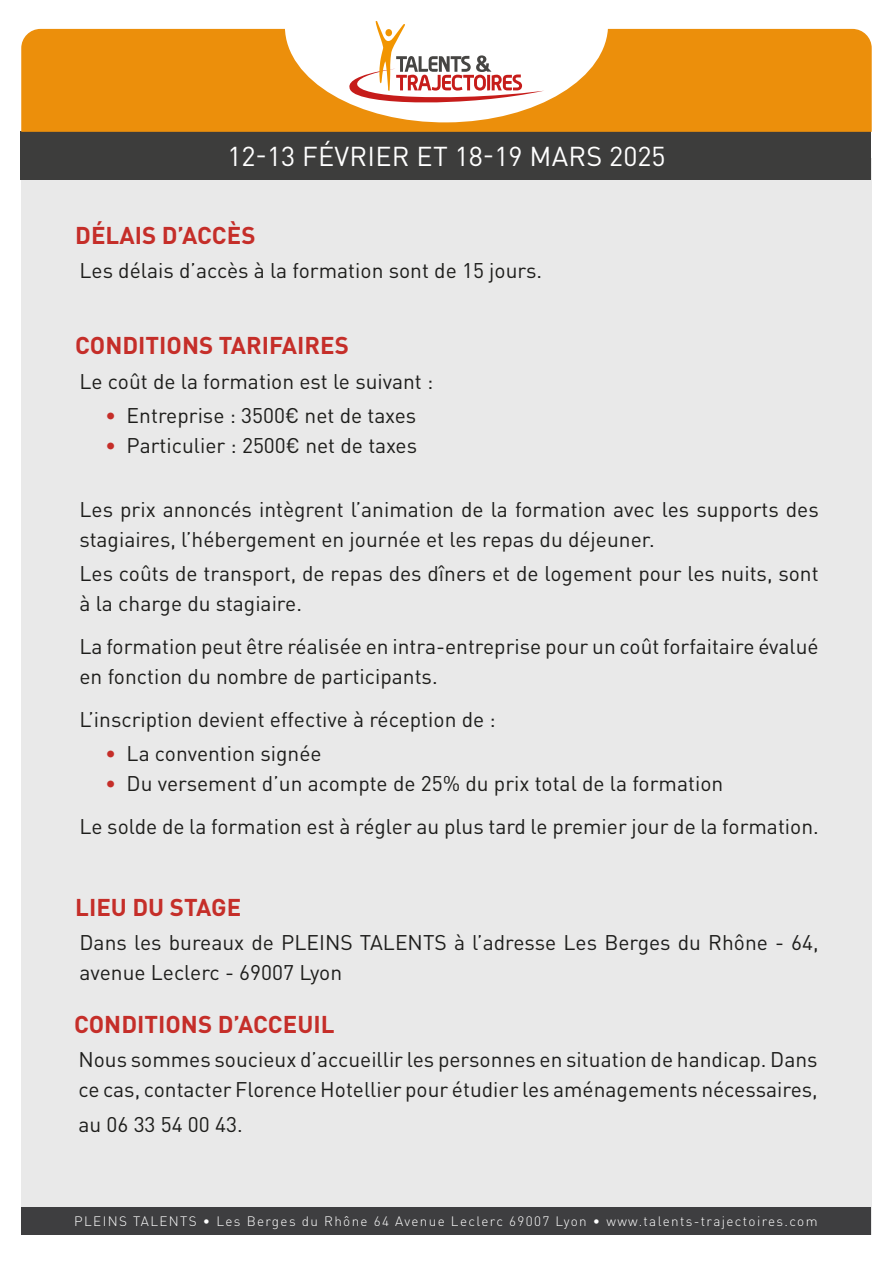
<style>
.page{position:relative;width:893px;height:1263px;background:#fff}
.page>*{position:absolute;margin:0;border:0;box-sizing:border-box;transform-origin:0 0}
.t1{font:27px "DIN Pro";letter-spacing:.01em;color:#fff}
.t2{font:700 24px "DIN Pro";color:#c52e29}
.t3{font:21px/30px "DIN Pro";color:#1d1d1b}
.t4{font:300 13.5px "DIN Pro";letter-spacing:.1em;color:#fff}
.s1{color:#c52e29}
</style>
<div class="page">
<div style="left:21px;top:158px;width:851px;height:1076px;background:#e9e9e9"></div>
<div style="left:20px;top:132px;width:851px;height:48px;background:#3d3d3c"></div>
<div style="left:21px;top:29px;width:851px;height:103px;background:#ec8f0b"></div>
<div style="left:21px;top:1207px;width:850px;height:27px;background:#3e3e40"></div>
<svg style="left:284px;top:21px;width:324px;height:102px"></svg>
<p class="t1" style="left:227px;top:135px;width:440px">12-13 FÉVRIER ET 18-19 MARS 2025</p>
<p class="t2" style="left:75px;top:215px;width:182px">DÉLAIS D’ACCÈS</p>
<p class="t3" style="left:80px;top:253px;width:464px">Les délais d’accès à la formation sont de 15 jours.</p>
<p class="t2" style="left:75px;top:326px;width:275px">CONDITIONS TARIFAIRES</p>
<p class="t3" style="left:80px;top:364px;width:355px">Le coût de la formation est le suivant :</p>
<p class="t3" style="left:105px;top:398px;width:313px"><span class="s1">•</span> Entreprise : 3500€ net de taxes</p>
<p class="t3" style="left:105px;top:428px;width:314px"><span class="s1">•</span> Particulier : 2500€ net de taxes</p>
<p class="t3" style="left:80px;top:492px;width:741px">Les prix annoncés intègrent l’animation de la formation avec les supports des stagiaires, l’hébergement en journée et les repas du déjeuner.</p>
<p class="t3" style="left:80px;top:557px;width:741px">Les coûts de transport, de repas des dîners et de logement pour les nuits, sont à la charge du stagiaire.</p>
<p class="t3" style="left:80px;top:629px;width:741px">La formation peut être réalisée en intra-entreprise pour un coût forfaitaire évalué en fonction du nombre de participants.</p>
<p class="t3" style="left:80px;top:702px;width:418px">L’inscription devient effective à réception de :</p>
<p class="t3" style="left:105px;top:736px;width:218px"><span class="s1">•</span> La convention signée</p>
<p class="t3" style="left:105px;top:766px;width:620px"><span class="s1">•</span> Du versement d’un acompte de 25% du prix total de la formation</p>
<p class="t3" style="left:80px;top:809px;width:741px">Le solde de la formation est à régler au plus tard le premier jour de la formation.</p>
<p class="t2" style="left:75px;top:887px;width:168px">LIEU DU STAGE</p>
<p class="t3" style="left:80px;top:925px;width:741px">Dans les bureaux de PLEINS TALENTS à l’adresse Les Berges du Rhône - 64, avenue Leclerc - 69007 Lyon</p>
<p class="t2" style="left:74px;top:1004px;width:262px">CONDITIONS D’ACCEUIL</p>
<p class="t3" style="left:78px;top:1043px;width:741px">Nous sommes soucieux d’accueillir les personnes en situation de handicap. Dans ce cas, contacter Florence Hotellier pour étudier les aménagements nécessaires,</p>
<p class="t3" style="left:78px;top:1107px;width:166px">au 06 33 54 00 43.</p>
<p class="t4" style="left:74px;top:1210px;width:745px">PLEINS TALENTS • Les Berges du Rhône 64 Avenue Leclerc 69007 Lyon • www.talents-trajectoires.com</p>
</div>
